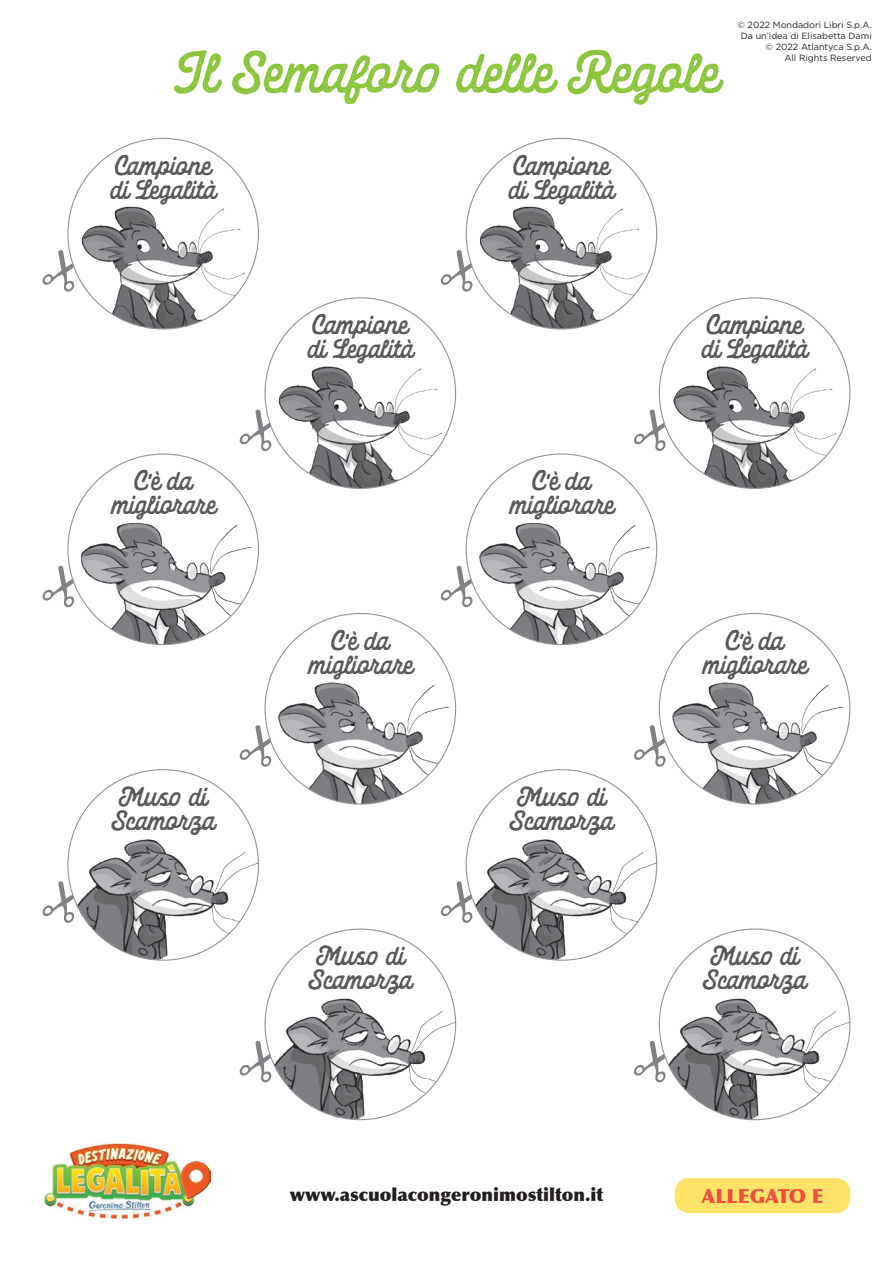
<style>
.page{position:relative;width:893px;height:1263px;background:#fff}
.page>*{position:absolute;margin:0;border:0;box-sizing:border-box;transform-origin:0 0}
.t1{font:57.45px "Americus Script Aged";color:#8bc63e}
.t2{font:27px/24px "Americus Script Aged";color:#57585a}
.t3{font:900 19.5px "Optima";color:#ef4d3d}
.t4{font:900 18px "Optima";color:#231f20}
.t5{font:9px "Gotham";color:#231f20}
</style>
<div class="page">
<svg style="left:240px;top:725px;width:34px;height:42px"></svg>
<svg style="left:441px;top:565px;width:34px;height:43px"></svg>
<svg style="left:240px;top:1041px;width:25px;height:42px"></svg>
<svg style="left:634px;top:725px;width:34px;height:42px"></svg>
<svg style="left:240px;top:409px;width:34px;height:42px"></svg>
<svg style="left:441px;top:881px;width:25px;height:42px"></svg>
<svg style="left:634px;top:1041px;width:25px;height:42px"></svg>
<div style="left:265px;top:298px;width:191px;height:190px;background:#fff;border-radius:50%"></div>
<img style="left:279px;top:366px;width:163px;height:122px">
<svg style="left:441px;top:250px;width:34px;height:42px"></svg>
<div style="left:265px;top:613px;width:191px;height:191px;background:#fff;border-radius:50%"></div>
<img style="left:278px;top:682px;width:178px;height:122px">
<svg style="left:634px;top:409px;width:34px;height:42px"></svg>
<img style="left:265px;top:999px;width:191px;height:121px">
<svg style="left:42px;top:565px;width:35px;height:43px"></svg>
<div style="left:466px;top:138px;width:191px;height:191px;background:#fff;border-radius:50%"></div>
<img style="left:480px;top:207px;width:163px;height:122px">
<div style="left:659px;top:298px;width:191px;height:190px;background:#fff;border-radius:50%"></div>
<img style="left:673px;top:366px;width:163px;height:122px">
<div style="left:466px;top:454px;width:191px;height:190px;background:#fff;border-radius:50%"></div>
<img style="left:479px;top:523px;width:178px;height:121px">
<div style="left:659px;top:613px;width:191px;height:191px;background:#fff;border-radius:50%"></div>
<img style="left:672px;top:682px;width:178px;height:122px">
<img style="left:466px;top:839px;width:191px;height:121px">
<img style="left:659px;top:999px;width:191px;height:121px">
<div style="left:675px;top:1178px;width:175px;height:35px;background:#ffe369;border-radius:15px"></div>
<svg style="left:42px;top:881px;width:26px;height:42px"></svg>
<svg style="left:42px;top:250px;width:35px;height:42px"></svg>
<div style="left:68px;top:138px;width:190px;height:191px;background:#fff;border-radius:50%"></div>
<img style="left:82px;top:207px;width:163px;height:122px">
<div style="left:68px;top:454px;width:190px;height:190px;background:#fff;border-radius:50%"></div>
<img style="left:81px;top:523px;width:177px;height:121px">
<img style="left:68px;top:839px;width:190px;height:121px">
<img style="left:43px;top:1143px;width:167px;height:77px">
<p class="t1" style="left:174px;top:39px;width:547px">Il Semaforo delle Regole</p>
<p class="t5" style="left:737px;top:20px;width:136px">© 2022 Mondadori Libri S.p.A.</p>
<p class="t5" style="left:741px;top:30px;width:132px">Da un’idea di Elisabetta Dami</p>
<p class="t5" style="left:766px;top:41px;width:108px">© 2022 Atlantyca S.p.A.</p>
<p class="t5" style="left:784px;top:52px;width:89px">All Rights Reserved</p>
<p class="t2" style="left:110px;top:153px;width:107px">Campione di Legalità</p>
<p class="t2" style="left:508px;top:153px;width:107px">Campione di Legalità</p>
<p class="t2" style="left:134px;top:469px;width:59px">C'è da</p>
<p class="t2" style="left:110px;top:493px;width:107px">migliorare</p>
<p class="t2" style="left:119px;top:784px;width:90px">Muso di</p>
<p class="t2" style="left:111px;top:808px;width:105px">Scamorza</p>
<p class="t2" style="left:307px;top:313px;width:107px">Campione di Legalità</p>
<p class="t2" style="left:331px;top:628px;width:59px">C'è da</p>
<p class="t2" style="left:308px;top:652px;width:107px">migliorare</p>
<p class="t2" style="left:316px;top:944px;width:90px">Muso di</p>
<p class="t2" style="left:308px;top:968px;width:105px">Scamorza</p>
<p class="t2" style="left:533px;top:469px;width:59px">C'è da</p>
<p class="t2" style="left:509px;top:493px;width:107px">migliorare</p>
<p class="t2" style="left:517px;top:784px;width:90px">Muso di</p>
<p class="t2" style="left:510px;top:808px;width:105px">Scamorza</p>
<p class="t2" style="left:702px;top:313px;width:107px">Campione di Legalità</p>
<p class="t2" style="left:726px;top:628px;width:59px">C'è da</p>
<p class="t2" style="left:702px;top:652px;width:107px">migliorare</p>
<p class="t2" style="left:710px;top:944px;width:90px">Muso di</p>
<p class="t2" style="left:703px;top:968px;width:105px">Scamorza</p>
<p class="t4" style="left:290px;top:1184px;width:315px">www.ascuolacongeronimostilton.it</p>
<p class="t3" style="left:701px;top:1184px;width:124px">ALLEGATO E</p>
</div>
